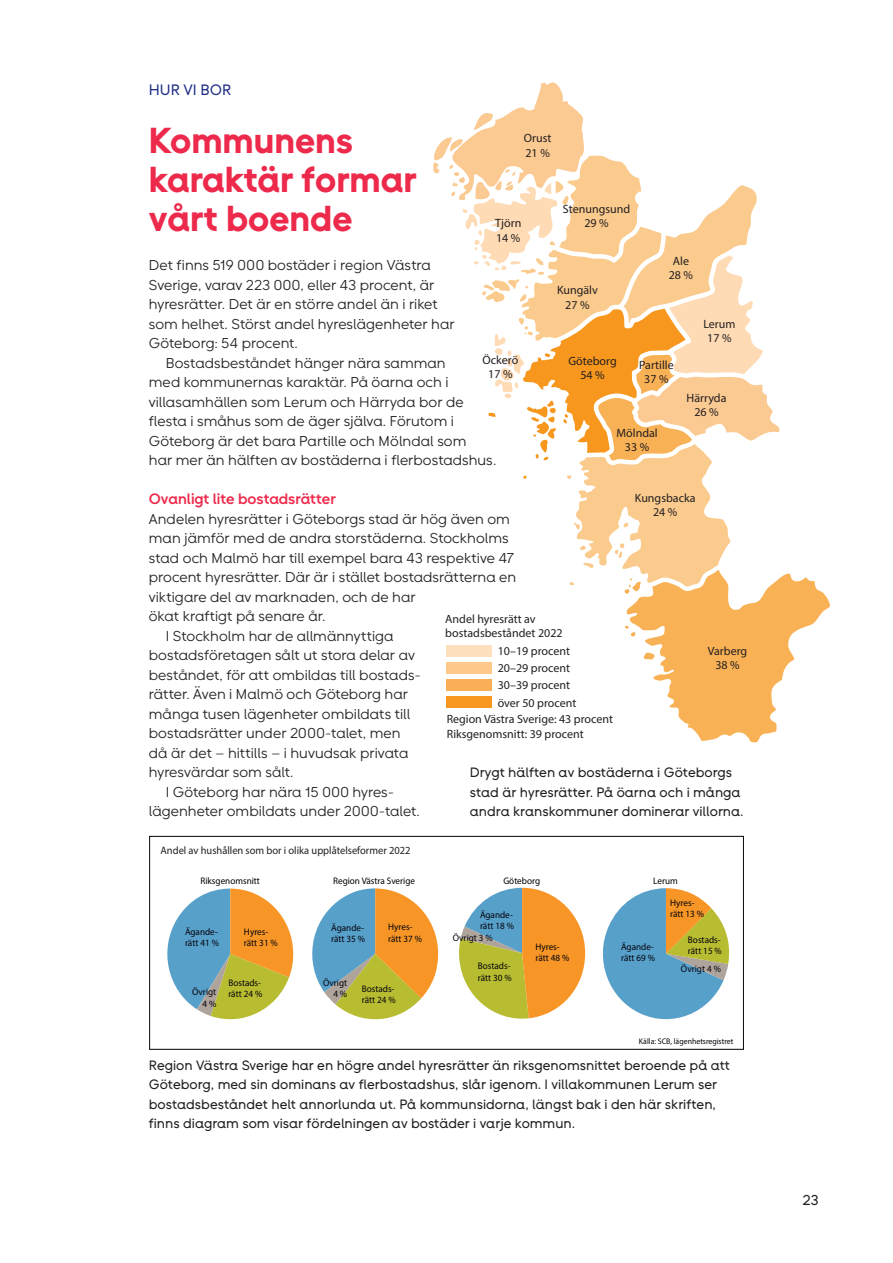
<style>
.page{position:relative;width:893px;height:1263px;background:#fff}
.page>*{position:absolute;margin:0;border:0;box-sizing:border-box;transform-origin:0 0}
.t1{font:36px/39px "Hyra Sans Display";color:#ed2a4b}
.t2{font:700 15px "Hyra Sans";color:#ed2a4b}
.t3{font:15px "Hyra Sans";color:#202e84}
.t4{font:14.25px/19.5px "Hyra Sans Text";letter-spacing:.005em;color:#231f20}
.t5{font:14.25px "Hyra Sans";color:#231f20}
.t6{font:13.5px/19.5px "Hyra Sans";color:#231f20}
.t7{font:500 12px/14.4px "Akzidenz Grotesk BE";color:#231f20;text-align:center}
.t8{font:300 12px "Akzidenz Grotesk BE";color:#231f20}
.t9{font:12px/14.4px "Akzidenz Grotesk BE";color:#231f20}
.t10{font:500 10.8px "Akzidenz Grotesk BE";color:#231f20;scale:.96 1}
.t11{font:500 9.45px/11.4px "Akzidenz Grotesk BE";color:#06040c;scale:.96 1}
.t12{font:300 9.45px "Akzidenz Grotesk BE";color:#000001;scale:.96 1}
.t13{font:300 8.1px "Akzidenz Grotesk BE";color:#05030b;scale:.96 1}
</style>
<div class="page">
<div style="left:149px;top:836px;width:595px;height:213px;border:1px solid #05030b"></div>
<svg style="left:167px;top:888px;width:126px;height:132px"></svg>
<svg style="left:312px;top:888px;width:126px;height:132px"></svg>
<svg style="left:459px;top:888px;width:126px;height:131px"></svg>
<svg style="left:602px;top:888px;width:128px;height:132px"></svg>
<svg style="left:433px;top:82px;width:347px;height:503px"></svg>
<svg style="left:582px;top:562px;width:248px;height:181px"></svg>
<div style="left:446px;top:645px;width:46px;height:12px;background:#fee0bf"></div>
<div style="left:446px;top:662px;width:46px;height:12px;background:#fdc889"></div>
<div style="left:446px;top:679px;width:46px;height:12px;background:#faae56"></div>
<div style="left:446px;top:696px;width:46px;height:12px;background:#f7971d"></div>
<p class="t3" style="left:149px;top:80px;width:84px">HUR VI BOR</p>
<h1 class="t1" style="left:149px;top:121px;width:269px">Kommunens karaktär formar vårt boende</h1>
<p class="t4" style="left:149px;top:255px;width:307px">Det finns 519 000 bostäder i region Västra Sverige, varav 223 000, eller 43 procent, är hyresrätter. Det är en större andel än i riket som helhet. Störst andel hyreslägenheter har Göteborg: 54 procent.</p>
<p class="t4" style="left:149px;top:353px;width:349px;text-indent:17px">Bostadsbeståndet hänger nära samman<br>med kommunernas karaktär. På öarna och i villasamhällen som Lerum och Härryda bor de flesta i småhus som de äger själva. Förutom i Göteborg är det bara Partille och Mölndal som<br>har mer än hälften av bostäderna i flerbostadshus.</p>
<p class="t2" style="left:149px;top:489px;width:189px">Ovanligt lite bostadsrätter</p>
<p class="t4" style="left:149px;top:509px;width:363px">Andelen hyresrätter i Göteborgs stad är hög även om</p>
<p class="t4" style="left:149px;top:528px;width:361px">man jämför med de andra storstäderna. Stockholms</p>
<p class="t4" style="left:149px;top:548px;width:366px">stad och Malmö har till exempel bara 43 respektive 47</p>
<p class="t4" style="left:149px;top:567px;width:369px">procent hyresrätter. Där är i stället bostadsrätterna en</p>
<p class="t4" style="left:149px;top:587px;width:268px">viktigare del av marknaden, och de har</p>
<p class="t4" style="left:149px;top:606px;width:178px">ökat kraftigt på senare år.</p>
<p class="t4" style="left:166px;top:626px;width:229px">I Stockholm har de allmännyttiga</p>
<p class="t4" style="left:149px;top:645px;width:268px">bostadsföretagen sålt ut stora delar av</p>
<p class="t4" style="left:149px;top:665px;width:273px">beståndet, för att ombildas till bostads-</p>
<p class="t4" style="left:149px;top:684px;width:261px">rätter. Även i Malmö och Göteborg har</p>
<p class="t4" style="left:149px;top:704px;width:263px">många tusen lägenheter ombildats till</p>
<p class="t4" style="left:149px;top:723px;width:253px">bostadsrätter under 2000-talet, men</p>
<p class="t4" style="left:149px;top:743px;width:261px">då är det – hittills – i huvudsak privata</p>
<p class="t4" style="left:149px;top:762px;width:146px">hyresvärdar som sålt.</p>
<p class="t4" style="left:166px;top:782px;width:229px">I Göteborg har nära 15 000 hyres-</p>
<p class="t4" style="left:149px;top:801px;width:273px">lägenheter ombildats under 2000-talet.</p>
<p class="t7" style="left:524px;top:131px;width:29px;text-align:left">Orust<br>21 %</p>
<p class="t7" style="left:563px;top:201px;width:69px">Stenungsund<br>29 %</p>
<p class="t7" style="left:495px;top:216px;width:28px;text-align:left">Tjörn<br>14 %</p>
<p class="t7" style="left:669px;top:254px;width:26px">Ale<br>28 %</p>
<p class="t7" style="left:557px;top:283px;width:42px">Kungälv<br>27 %</p>
<p class="t7" style="left:703px;top:316px;width:34px">Lerum<br>17 %</p>
<p class="t7" style="left:483px;top:352px;width:37px">Öckerö<br>17 %</p>
<p class="t7" style="left:568px;top:353px;width:50px">Göteborg<br>54 %</p>
<p class="t7" style="left:639px;top:357px;width:36px">Partille<br>37 %</p>
<p class="t7" style="left:687px;top:390px;width:41px">Härryda<br>26 %</p>
<p class="t7" style="left:617px;top:425px;width:43px">Mölndal<br>33 %</p>
<p class="t7" style="left:635px;top:490px;width:62px">Kungsbacka<br>24 %</p>
<p class="t9" style="left:445px;top:611px;width:119px">Andel hyresrätt av bostadsbeståndet 2022</p>
<p class="t8" style="left:498px;top:643px;width:74px">10–19 procent</p>
<p class="t8" style="left:498px;top:660px;width:74px">20–29 procent</p>
<p class="t8" style="left:498px;top:678px;width:74px">30–39 procent</p>
<p class="t8" style="left:498px;top:695px;width:80px">över 50 procent</p>
<p class="t8" style="left:447px;top:712px;width:168px">Region Västra Sverige: 43 procent</p>
<p class="t8" style="left:447px;top:726px;width:138px">Riksgenomsnitt: 39 procent</p>
<p class="t7" style="left:708px;top:643px;width:41px">Varberg<br>38 %</p>
<p class="t6" style="left:470px;top:763px;width:275px">Drygt hälften av bostäderna i Göteborgs stad är hyresrätter. På öarna och i många andra kranskommuner dominerar villorna.</p>
<p class="t10" style="left:161px;top:844px;width:262px">Andel av hushållen som bor i olika upplåtelseformer 2022</p>
<p class="t12" style="left:200px;top:874px;width:63px">Riksgenomsnitt</p>
<p class="t12" style="left:333px;top:874px;width:87px">Region Västra Sverige</p>
<p class="t12" style="left:503px;top:874px;width:40px">Göteborg</p>
<p class="t12" style="left:653px;top:874px;width:27px">Lerum</p>
<p class="t11" style="left:331px;top:922px;width:37px">Ägande&shy;rätt 35 %</p>
<p class="t11" style="left:388px;top:921px;width:37px">Hyres&shy;rätt 37 %</p>
<p class="t11" style="left:323px;top:976px;width:27px;text-align:right">Övrigt<br>4 %</p>
<p class="t11" style="left:185px;top:926px;width:37px">Ägande&shy;rätt 41 %</p>
<p class="t11" style="left:244px;top:926px;width:37px">Hyres&shy;rätt 31 %</p>
<p class="t11" style="left:228px;top:976px;width:37px">Bostads&shy;rätt 24 %</p>
<p class="t11" style="left:192px;top:986px;width:27px;text-align:right">Övrigt<br>4 %</p>
<p class="t11" style="left:362px;top:982px;width:37px">Bostads&shy;rätt 24 %</p>
<p class="t11" style="left:480px;top:909px;width:37px">Ägande&shy;rätt 18 %</p>
<p class="t11" style="left:453px;top:931px;width:43px">Övrigt 3 %</p>
<p class="t11" style="left:478px;top:960px;width:37px">Bostads&shy;rätt 30 %</p>
<p class="t11" style="left:535px;top:940px;width:37px">Hyres&shy;rätt 48 %</p>
<p class="t11" style="left:621px;top:941px;width:37px">Ägande&shy;rätt 69 %</p>
<p class="t11" style="left:670px;top:896px;width:37px">Hyres&shy;rätt 13 %</p>
<p class="t11" style="left:688px;top:934px;width:37px">Bostads&shy;rätt 15 %</p>
<p class="t11" style="left:681px;top:963px;width:43px">Övrigt 4 %</p>
<p class="t13" style="left:639px;top:1036px;width:100px">Källa: SCB, lägenhetsregistret</p>
<p class="t6" style="left:149px;top:1055px;width:583px">Region Västra Sverige har en högre andel hyresrätter än riksgenomsnittet beroende på att Göteborg, med sin dominans av flerbostadshus, slår igenom. I villakommunen Lerum ser bostadsbeståndet helt annorlunda ut. På kommunsidorna, längst bak i den här skriften, finns diagram som visar fördelningen av bostäder i varje kommun.</p>
<p class="t5" style="left:802px;top:1191px;width:18px">23</p>
</div>
